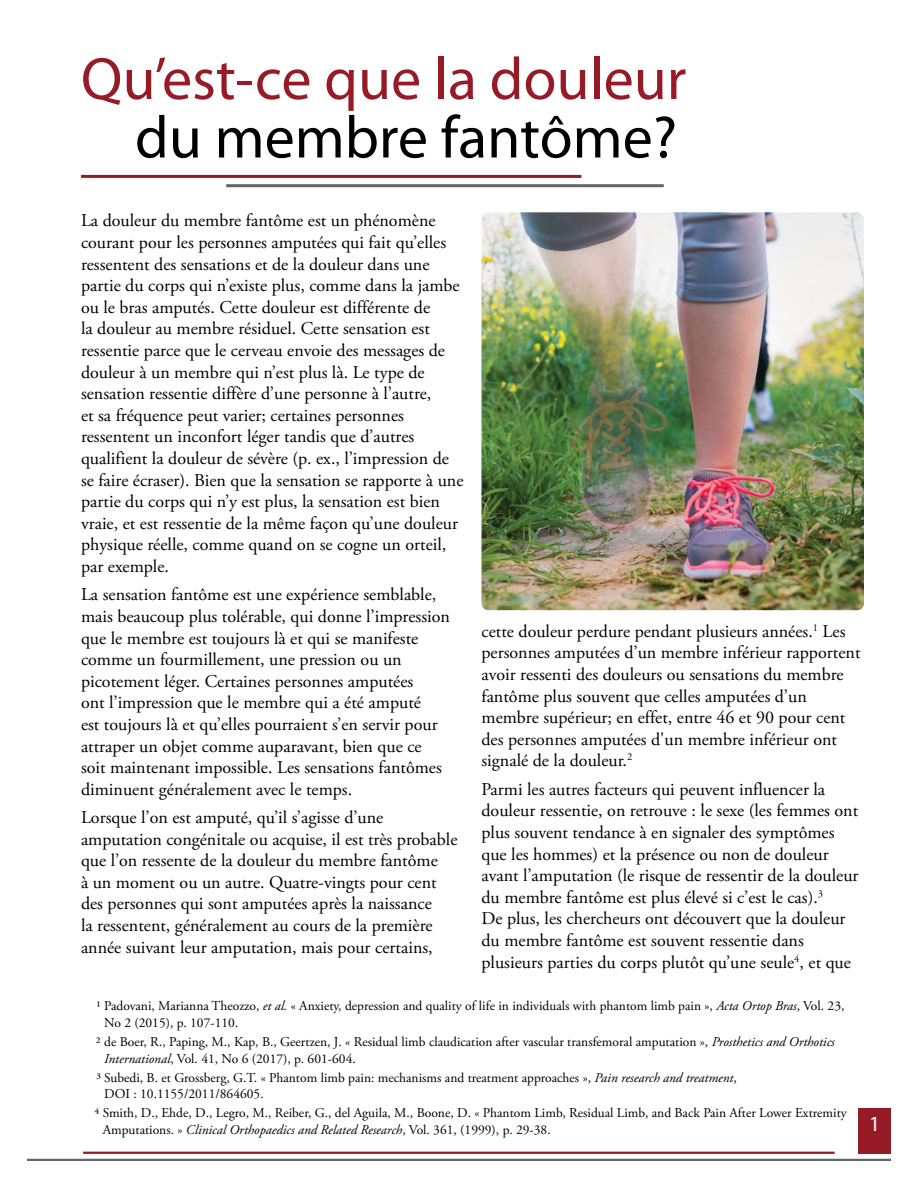
<style>
.page{position:relative;width:918px;height:1188px;background:#fff}
.page>*{position:absolute;margin:0;border:0;box-sizing:border-box;transform-origin:0 0}
.t1{font:60px "Myriad Pro";color:#961b27}
.t2{font:60px "Myriad Pro";color:#000}
.t3{font:21.6px "Myriad Pro";color:#fff}
.t4{font:18px/21.6px "Adobe Garamond Pro";color:#000}
.t5{font:13.5px/16.5px "Adobe Garamond Pro";color:#000}
.s1{font-style:italic}
</style>
<div class="page">
<hr style="left:81px;top:175px;width:500px;height:3px;background:#961b27">
<hr style="left:226px;top:184px;width:438px;height:3px;background:#636466">
<div style="left:859px;top:1108px;width:32px;height:46px;background:#961b27"></div>
<hr style="left:27px;top:1159px;width:864px;height:2px;background:#636466">
<hr style="left:83px;top:1152px;width:752px;height:2px;background:#961b27">
<img style="left:482px;top:212px;width:382px;height:398px">
<h1 class="t1" style="left:81px;top:42px;width:607px">Qu’est-ce que la douleur</h1>
<h1 class="t2" style="left:135px;top:100px;width:544px">du membre fantôme?</h1>
<p class="t4" style="left:81px;top:210px;width:384px">La douleur du membre fantôme est un phénomène courant pour les personnes amputées qui fait qu’elles ressentent des sensations et de la douleur dans une partie du corps qui n’existe plus, comme dans la jambe ou le bras amputés. Cette douleur est différente de<br>la douleur au membre résiduel. Cette sensation est ressentie parce que le cerveau envoie des messages de douleur à un membre qui n’est plus là. Le type de sensation ressentie diffère d’une personne à l’autre,<br>et sa fréquence peut varier; certaines personnes ressentent un inconfort léger tandis que d’autres qualifient la douleur de sévère (p. ex., l’impression de se faire écraser). Bien que la sensation se rapporte à une partie du corps qui n’y est plus, la sensation est bien vraie, et est ressentie de la même façon qu’une douleur physique réelle, comme quand on se cogne un orteil, par exemple.</p>
<p class="t4" style="left:81px;top:584px;width:371px">La sensation fantôme est une expérience semblable, mais beaucoup plus tolérable, qui donne l’impression que le membre est toujours là et qui se manifeste comme un fourmillement, une pression ou un picotement léger. Certaines personnes amputées<br>ont l’impression que le membre qui a été amputé<br>est toujours là et qu’elles pourraient s’en servir pour attraper un objet comme auparavant, bien que ce soit maintenant impossible. Les sensations fantômes diminuent généralement avec le temps.</p>
<p class="t4" style="left:81px;top:807px;width:378px">Lorsque l’on est amputé, qu’il s’agisse d’une amputation congénitale ou acquise, il est très probable que l’on ressente de la douleur du membre fantôme<br>à un moment ou un autre. Quatre-vingts pour cent des personnes qui sont amputées après la naissance<br>la ressentent, généralement au cours de la première année suivant leur amputation, mais pour certains,</p>
<p class="t4" style="left:482px;top:621px;width:381px">cette douleur perdure pendant plusieurs années.<sup>1</sup> Les personnes amputées d’un membre inférieur rapportent avoir ressenti des douleurs ou sensations du membre fantôme plus souvent que celles amputées d’un membre supérieur; en effet, entre 46 et 90 pour cent des personnes amputées d'un membre inférieur ont signalé de la douleur.<sup>2</sup></p>
<p class="t4" style="left:482px;top:779px;width:379px">Parmi les autres facteurs qui peuvent influencer la douleur ressentie, on retrouve : le sexe (les femmes ont plus souvent tendance à en signaler des symptômes que les hommes) et la présence ou non de douleur avant l’amputation (le risque de ressentir de la douleur du membre fantôme est plus élevé si c’est le cas).<sup>3<br></sup>De plus, les chercheurs ont découvert que la douleur du membre fantôme est souvent ressentie dans plusieurs parties du corps plutôt qu’une seule<sup>4</sup>, et que</p>
<p class="t5" style="left:104px;top:998px;width:742px;text-indent:-8px">1 Padovani, Marianna Theozzo, <span class="s1">et al.</span> « Anxiety, depression and quality of life in individuals with phantom limb pain », <span class="s1">Acta Ortop Bras</span>, Vol. 23,<br>No 2 (2015), p. 107-110.</p>
<p class="t5" style="left:104px;top:1034px;width:732px;text-indent:-8px">2 de Boer, R., Paping, M., Kap, B., Geertzen, J. « Residual limb claudication after vascular transfemoral amputation », <span class="s1">Prosthetics and Orthotics<br>International</span>, Vol. 41, No 6 (2017), p. 601-604.</p>
<p class="t5" style="left:104px;top:1070px;width:634px;text-indent:-8px">3 Subedi, B. et Grossberg, G.T. « Phantom limb pain: mechanisms and treatment approaches », <span class="s1">Pain research and treatment</span>,<br>DOI : 10.1155/2011/864605.</p>
<p class="t5" style="left:103px;top:1105px;width:746px;text-indent:-8px">4 Smith, D., Ehde, D., Legro, M., Reiber, G., del Aguila, M., Boone, D. « Phantom Limb, Residual Limb, and Back Pain After Lower Extremity<br>Amputations. » <span class="s1">Clinical Orthopaedics and Related Research</span>, Vol. 361, (1999), p. 29-38.</p>
<p class="t3" style="left:869px;top:1110px;width:13px">1</p>
</div>
